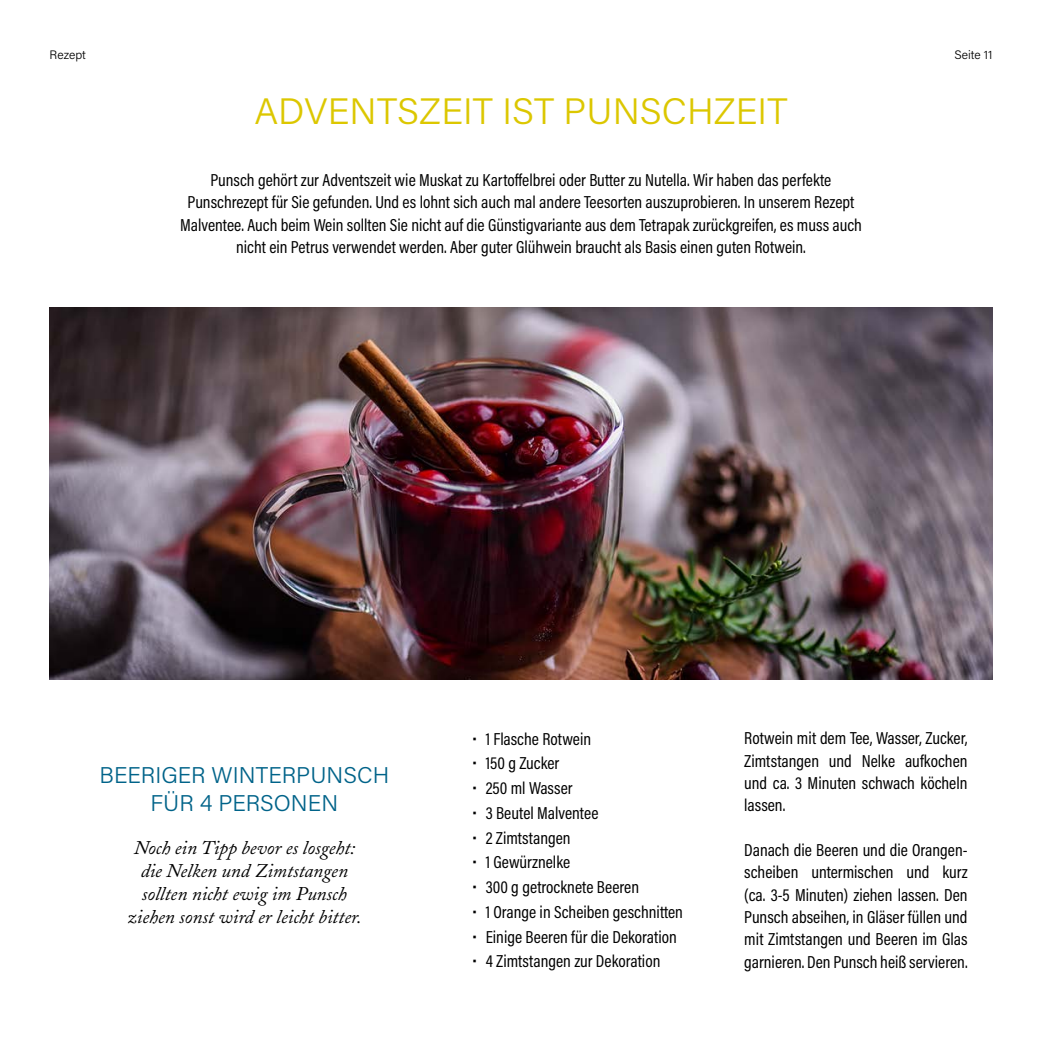
<style>
.page{position:relative;width:1042px;height:1042px;background:#fff}
.page>*{position:absolute;margin:0;border:0;box-sizing:border-box;transform-origin:0 0}
.t1{font:300 36.75px "Acumin Pro";color:#dcc700}
.t2{font:300 22.75px/27.3px "Acumin Pro";color:#006389;text-align:center}
.t3{font:italic 19.25px/23.1px "Adobe Caslon";color:#000;text-align:center}
.t4{font:17.5px/22.4px "Acumin Pro Cond";color:#000;text-align:justify}
.t5{font:300 12.25px "Acumin Pro";color:#000}
</style>
<div class="page">
<img style="left:50px;top:308px;width:942px;height:372px">
<p class="t5" style="left:50px;top:46px;width:38px">Rezept</p>
<p class="t5" style="left:954px;top:46px;width:40px">Seite 11</p>
<h1 class="t1" style="left:254px;top:86px;width:535px">ADVENTSZEIT IST PUNSCHZEIT</h1>
<p class="t4" style="left:180px;top:168px;width:683px;text-align:center">Punsch gehört zur Adventszeit wie Muskat zu Kartoffelbrei oder Butter zu Nutella. Wir haben das perfekte Punschrezept für Sie gefunden. Und es lohnt sich auch mal andere Teesorten auszuprobieren. In unserem Rezept Malventee. Auch beim Wein sollten Sie nicht auf die Günstigvariante aus dem Tetrapak zurückgreifen, es muss auch nicht ein Petrus verwendet werden. Aber guter Glühwein braucht als Basis einen guten Rotwein.</p>
<h2 class="t2" style="left:99px;top:761px;width:291px">BEERIGER WINTERPUNSCH<br>FÜR 4 PERSONEN</h2>
<p class="t3" style="left:128px;top:836px;width:235px">Noch ein Tipp bevor es losgeht: die Nelken und Zimtstangen sollten nicht ewig im Punsch ziehen sonst wird er leicht bitter.</p>
<p class="t4" style="left:472px;top:727px;width:120px">• 1 Flasche Rotwein</p>
<p class="t4" style="left:472px;top:752px;width:88px">• 150 g Zucker</p>
<p class="t4" style="left:472px;top:776px;width:101px">• 250 ml Wasser</p>
<p class="t4" style="left:472px;top:801px;width:127px">• 3 Beutel Malventee</p>
<p class="t4" style="left:472px;top:826px;width:100px">• 2 Zimtstangen</p>
<p class="t4" style="left:472px;top:851px;width:99px">• 1 Gewürznelke</p>
<p class="t4" style="left:472px;top:875px;width:168px">• 300 g getrocknete Beeren</p>
<p class="t4" style="left:472px;top:900px;width:212px">• 1 Orange in Scheiben geschnitten</p>
<p class="t4" style="left:472px;top:925px;width:206px">• Einige Beeren für die Dekoration</p>
<p class="t4" style="left:472px;top:950px;width:189px">• 4 Zimtstangen zur Dekoration</p>
<p class="t4" style="left:744px;top:727px;width:225px">Rotwein mit dem Tee, Wasser, Zucker, Zimtstangen und Nelke aufkochen und ca. 3 Minuten schwach köcheln lassen.</p>
<p class="t4" style="left:744px;top:838px;width:225px">Danach die Beeren und die Orangen&shy;scheiben untermischen und kurz (ca. 3-5 Minuten) ziehen lassen. Den Punsch abseihen, in Gläser füllen und mit Zimtstangen und Beeren im Glas garnieren. Den Punsch heiß servieren.</p>
</div>
